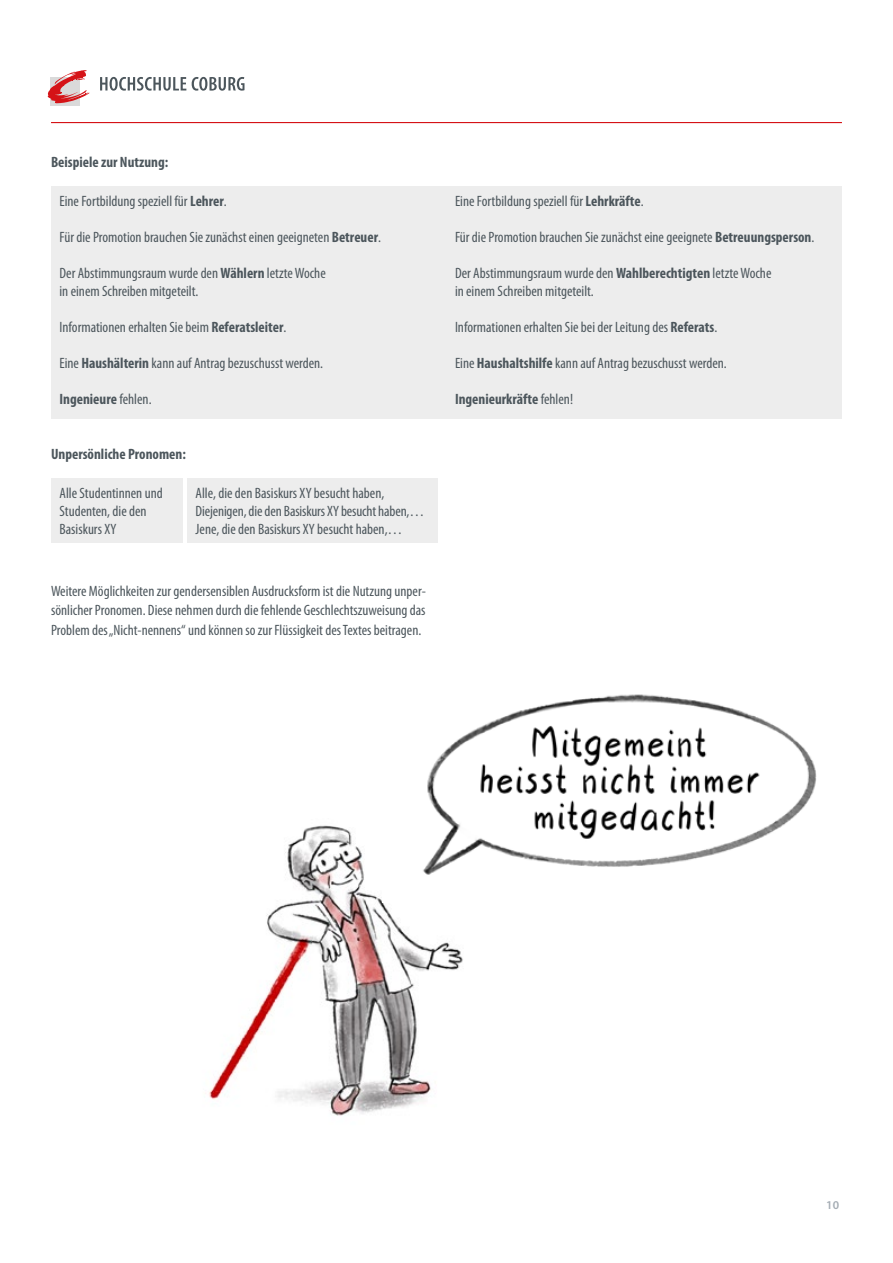
<style>
.page{position:relative;width:893px;height:1263px;background:#fff}
.page>*{position:absolute;margin:0;border:0;box-sizing:border-box;transform-origin:0 0}
.t1{font:condensed 15px/18px "Myriad Pro";color:#4c565c}
.t2{font:700 condensed 15px "Myriad Pro";color:#4c565c}
.t3{font:600 12px "Myriad Pro";color:#a5adb4}
.s1{font-weight:700}
.s2{font-weight:400}
</style>
<div class="page">
<div style="left:51px;top:186px;width:791px;height:233px;background:#ededed"></div>
<div style="left:187px;top:479px;width:251px;height:64px;background:#ededed"></div>
<div style="left:51px;top:479px;width:132px;height:64px;background:#ededed"></div>
<img style="left:209px;top:825px;width:254px;height:291px">
<img style="left:383px;top:694px;width:434px;height:209px">
<div style="left:51px;top:77px;width:29px;height:29px;background:#dadada"></div>
<svg style="left:48px;top:70px;width:41px;height:33px"></svg>
<svg style="left:100px;top:77px;width:86px;height:14px"></svg>
<svg style="left:192px;top:77px;width:52px;height:14px"></svg>
<hr style="left:51px;top:122px;width:791px;height:1px;background:#d51317">
<p class="t2" style="left:51px;top:152px;width:119px">Beispiele zur Nutzung:</p>
<p class="t1" style="left:60px;top:192px;width:169px">Eine Fortbildung speziell für <span class="s1">Lehrer</span>.</p>
<p class="t1" style="left:60px;top:228px;width:323px">Für die Promotion brauchen Sie zunächst einen geeigneten <span class="s1">Betreuer</span>.</p>
<p class="t1" style="left:60px;top:264px;width:268px">Der Abstimmungsraum wurde den <span class="s1">Wählern</span> letzte Woche in einem Schreiben mitgeteilt.</p>
<p class="t1" style="left:60px;top:318px;width:228px">Informationen erhalten Sie beim <span class="s1">Referatsleiter</span>.</p>
<p class="t1" style="left:60px;top:354px;width:265px">Eine <span class="s1">Haushälterin</span> kann auf Antrag bezuschusst werden.</p>
<p class="t2" style="left:60px;top:389px;width:94px">Ingenieure <span class="s2">fehlen.</span></p>
<p class="t2" style="left:51px;top:445px;width:136px">Unpersönliche Pronomen:</p>
<p class="t1" style="left:60px;top:484px;width:105px">Alle Studentinnen und<br>Studenten, die den<br>Basiskurs XY</p>
<p class="t1" style="left:196px;top:484px;width:230px">Alle, die den Basiskurs XY besucht haben,<br>Diejenigen, die den Basiskurs XY besucht haben,…<br>Jene, die den Basiskurs XY besucht haben,…</p>
<p class="t1" style="left:51px;top:581px;width:376px;line-height:19.5px;text-align:justify">Weitere Möglichkeiten zur gendersensiblen Ausdrucksform ist die Nutzung unper&shy;sönlicher Pronomen. Diese nehmen durch die fehlende Geschlechtszuweisung das Problem des „Nicht-nennens“ und können so zur Flüssigkeit des Textes beitragen.</p>
<p class="t1" style="left:455px;top:192px;width:190px">Eine Fortbildung speziell für <span class="s1">Lehrkräfte</span>.</p>
<p class="t1" style="left:455px;top:228px;width:361px">Für die Promotion brauchen Sie zunächst eine geeignete <span class="s1">Betreuungsperson</span>.</p>
<p class="t1" style="left:455px;top:264px;width:318px">Der Abstimmungsraum wurde den <span class="s1">Wahlberechtigten</span> letzte Woche in einem Schreiben mitgeteilt.</p>
<p class="t1" style="left:455px;top:318px;width:264px">Informationen erhalten Sie bei der Leitung des <span class="s1">Referats</span>.</p>
<p class="t1" style="left:455px;top:354px;width:273px">Eine <span class="s1">Haushaltshilfe</span> kann auf Antrag bezuschusst werden.</p>
<p class="t2" style="left:455px;top:389px;width:120px">Ingenieurkräfte <span class="s2">fehlen!</span></p>
<p class="t3" style="left:826px;top:1197px;width:14px">10</p>
</div>
